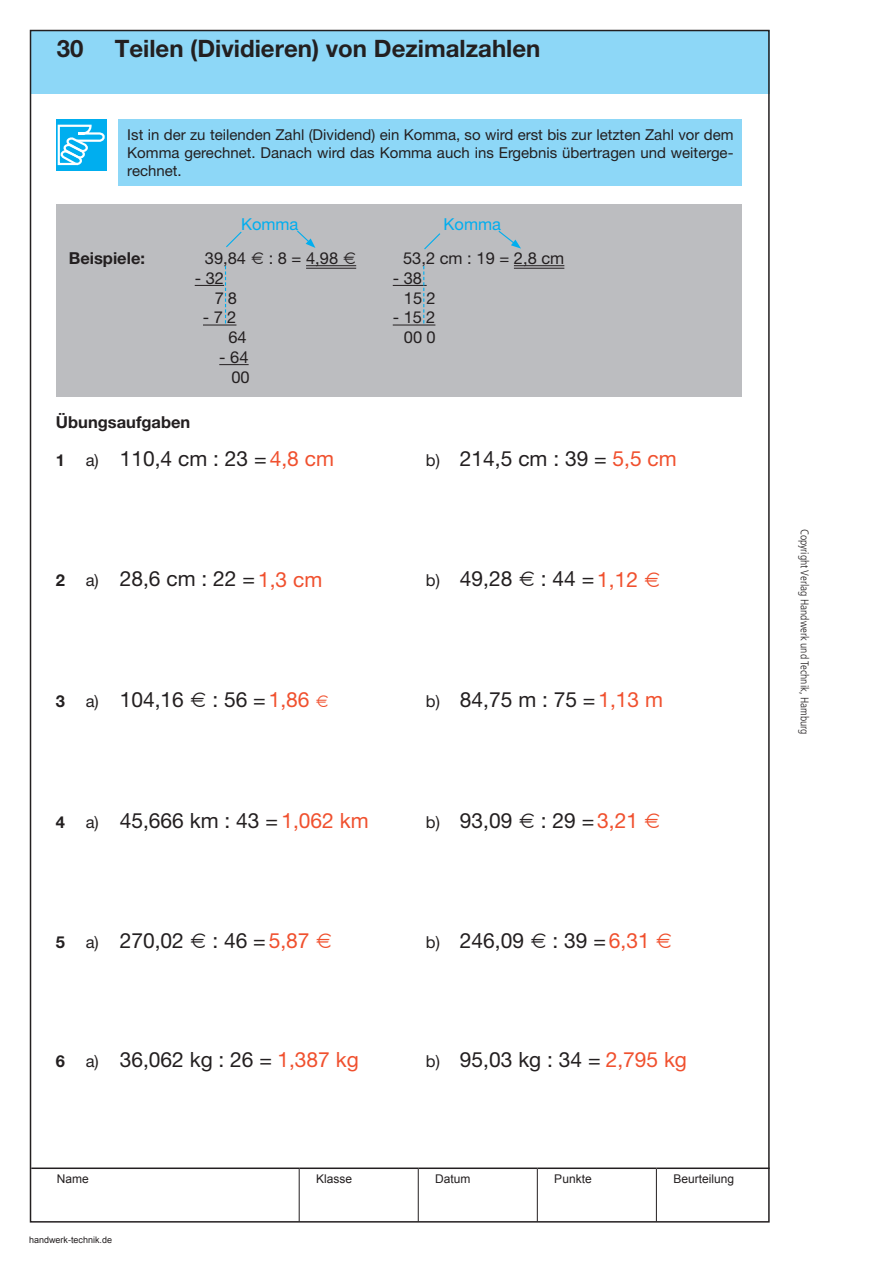
<style>
.page{position:relative;width:893px;height:1263px;background:#fff}
.page>*{position:absolute;margin:0;border:0;box-sizing:border-box;transform-origin:0 0}
.t1{font:700 24px "Helvetica Neue";color:#231f20}
.t2{font:21px "Helvetica Neue";color:#231f20}
.t3{font:16.5px/19.8px "Helvetica Neue";color:#231f20;text-align:right}
.t4{font:700 16.5px "Helvetica Neue";color:#231f20}
.t5{font:16.5px "Helvetica Neue";color:#00aeef}
.t6{font:15px/18px "Helvetica Neue";color:#231f20;text-align:justify}
.t7{font:12px "Arial";color:#231f20}
.t8{font:300 condensed 11.25px "Frutiger LT Std";color:#231f20}
.t9{font:9px "Arial";color:#231f20}
.s1{font-family:"GFS Artemisia";font-size:18px}
.s2{font-weight:700;font-size:16.5px}
.s3{font-size:16.5px}
.s4{color:#f0502e}
.s5{font-family:"GFS Artemisia";font-size:22.5px}
.s6{font-family:"GFS Artemisia";font-size:22.5px;color:#f0502e}
.s7{font-family:"GFS Artemisia";font-size:18px;color:#f0502e}
</style>
<div class="page">
<div style="left:31px;top:30px;width:738px;height:63px;background:#8dd7f7"></div>
<hr style="left:31px;top:1167px;width:268px;height:2px;background:#231f20">
<hr style="left:299px;top:1167px;width:119px;height:2px;background:#231f20">
<hr style="left:418px;top:1167px;width:119px;height:2px;background:#231f20">
<hr style="left:537px;top:1167px;width:119px;height:2px;background:#231f20">
<hr style="left:656px;top:1167px;width:113px;height:2px;background:#231f20">
<hr style="left:299px;top:1169px;width:1px;height:52px;background:#231f20">
<hr style="left:418px;top:1169px;width:1px;height:52px;background:#231f20">
<hr style="left:537px;top:1169px;width:1px;height:52px;background:#231f20">
<hr style="left:656px;top:1169px;width:1px;height:52px;background:#231f20">
<div style="left:56px;top:120px;width:50px;height:51px;background:#00aeef"></div>
<svg style="left:57px;top:124px;width:48px;height:42px"></svg>
<div style="left:119px;top:120px;width:623px;height:66px;background:#8dd7f7"></div>
<div style="left:56px;top:204px;width:686px;height:193px;background:#bcbdc0"></div>
<hr style="left:306px;top:265px;width:50px;height:1px;background:#231f20">
<hr style="left:306px;top:268px;width:50px;height:1px;background:#231f20">
<hr style="left:514px;top:265px;width:50px;height:1px;background:#231f20">
<hr style="left:514px;top:268px;width:50px;height:1px;background:#231f20">
<hr style="left:393px;top:285px;width:34px;height:1px;background:#231f20">
<hr style="left:203px;top:325px;width:33px;height:1px;background:#231f20">
<hr style="left:393px;top:325px;width:42px;height:1px;background:#231f20">
<hr style="left:219px;top:364px;width:30px;height:1px;background:#231f20">
<svg style="left:195px;top:266px;width:31px;height:57px"></svg>
<svg style="left:423px;top:266px;width:1px;height:57px"></svg>
<svg style="left:226px;top:231px;width:16px;height:17px"></svg>
<svg style="left:424px;top:233px;width:17px;height:17px"></svg>
<svg style="left:498px;top:230px;width:23px;height:19px"></svg>
<svg style="left:297px;top:230px;width:18px;height:18px"></svg>
<p class="t1" style="left:57px;top:34px;width:28px">30</p>
<p class="t1" style="left:115px;top:34px;width:427px">Teilen (Dividieren) von Dezimalzahlen</p>
<p class="t6" style="left:127px;top:125px;width:608px">Ist in der zu teilenden Zahl (Dividend) ein Komma, so wird erst bis zur letzten Zahl vor dem Komma gerechnet. Danach wird das Komma auch ins Ergebnis übertragen und weiterge&shy;rechnet.</p>
<p class="t5" style="left:241px;top:214px;width:59px">Komma</p>
<p class="t5" style="left:443px;top:214px;width:59px">Komma</p>
<p class="t4" style="left:69px;top:248px;width:78px">Beispiele:</p>
<p class="t3" style="left:205px;top:248px;width:153px">39,84 <span class="s1">€</span> : 8 = 4,98 <span class="s1">€</span></p>
<p class="t3" style="left:403px;top:248px;width:163px">53,2 cm : 19 = 2,8 cm</p>
<p class="t3" style="left:195px;top:268px;width:31px">- 32</p>
<p class="t3" style="left:393px;top:268px;width:31px">- 38</p>
<p class="t3" style="left:215px;top:288px;width:24px">78</p>
<p class="t3" style="left:404px;top:288px;width:33px">15 2</p>
<p class="t3" style="left:203px;top:307px;width:35px">- 72</p>
<p class="t3" style="left:393px;top:307px;width:44px">- 15 2</p>
<p class="t3" style="left:228px;top:327px;width:20px">64</p>
<p class="t3" style="left:404px;top:327px;width:33px">00 0</p>
<p class="t3" style="left:219px;top:347px;width:32px">- 64<br>00</p>
<p class="t4" style="left:56px;top:412px;width:136px">Übungsaufgaben</p>
<p class="t2" style="left:56px;top:446px;width:280px"><span class="s2">1</span> <span class="s3">a)</span> 110,4 cm : 23 = <span class="s4">4,8 cm</span></p>
<p class="t2" style="left:426px;top:446px;width:252px"><span class="s3">b)</span> 214,5 cm : 39 = <span class="s4">5,5 cm</span></p>
<p class="t2" style="left:56px;top:566px;width:268px"><span class="s2">2</span> <span class="s3">a)</span> 28,6 cm : 22 = <span class="s4">1,3 cm</span></p>
<p class="t2" style="left:426px;top:566px;width:236px"><span class="s3">b)</span> 49,28 <span class="s5">€</span> : 44 =<span class="s4">1,12</span> <span class="s6">€</span></p>
<p class="t2" style="left:56px;top:687px;width:274px"><span class="s2">3</span> <span class="s3">a)</span> 104,16 <span class="s5">€</span> : 56 = <span class="s4">1,86</span> <span class="s7">€</span></p>
<p class="t2" style="left:426px;top:687px;width:239px"><span class="s3">b)</span> 84,75 m : 75 =<span class="s4">1,13 m</span></p>
<p class="t2" style="left:56px;top:807px;width:314px"><span class="s2">4</span> <span class="s3">a)</span> 45,666 km : 43 = <span class="s4">1,062 km</span></p>
<p class="t2" style="left:426px;top:807px;width:236px"><span class="s3">b)</span> 93,09 <span class="s5">€</span> : 29 =<span class="s4">3,21</span> <span class="s6">€</span></p>
<p class="t2" style="left:56px;top:928px;width:278px"><span class="s2">5</span> <span class="s3">a)</span> 270,02 <span class="s5">€</span> : 46 = <span class="s4">5,87</span> <span class="s6">€</span></p>
<p class="t2" style="left:426px;top:928px;width:248px"><span class="s3">b)</span> 246,09 <span class="s5">€</span> : 39 =<span class="s4">6,31</span> <span class="s6">€</span></p>
<p class="t2" style="left:56px;top:1047px;width:304px"><span class="s2">6</span> <span class="s3">a)</span> 36,062 kg : 26 = <span class="s4">1,387 kg</span></p>
<p class="t2" style="left:426px;top:1047px;width:263px"><span class="s3">b)</span> 95,03 kg : 34 = <span class="s4">2,795 kg</span></p>
<p class="t7" style="left:57px;top:1171px;width:34px">Name</p>
<p class="t7" style="left:316px;top:1171px;width:38px">Klasse</p>
<p class="t7" style="left:435px;top:1171px;width:37px">Datum</p>
<p class="t7" style="left:554px;top:1171px;width:39px">Punkte</p>
<p class="t7" style="left:673px;top:1171px;width:62px">Beurteilung</p>
<p class="t9" style="left:29px;top:1233px;width:85px">handwerk-technik.de</p>
<p class="t8" style="left:811px;top:529px;width:207px;rotate:90deg">Copyright Verlag Handwerk und Technik, Hamburg</p>
</div>
